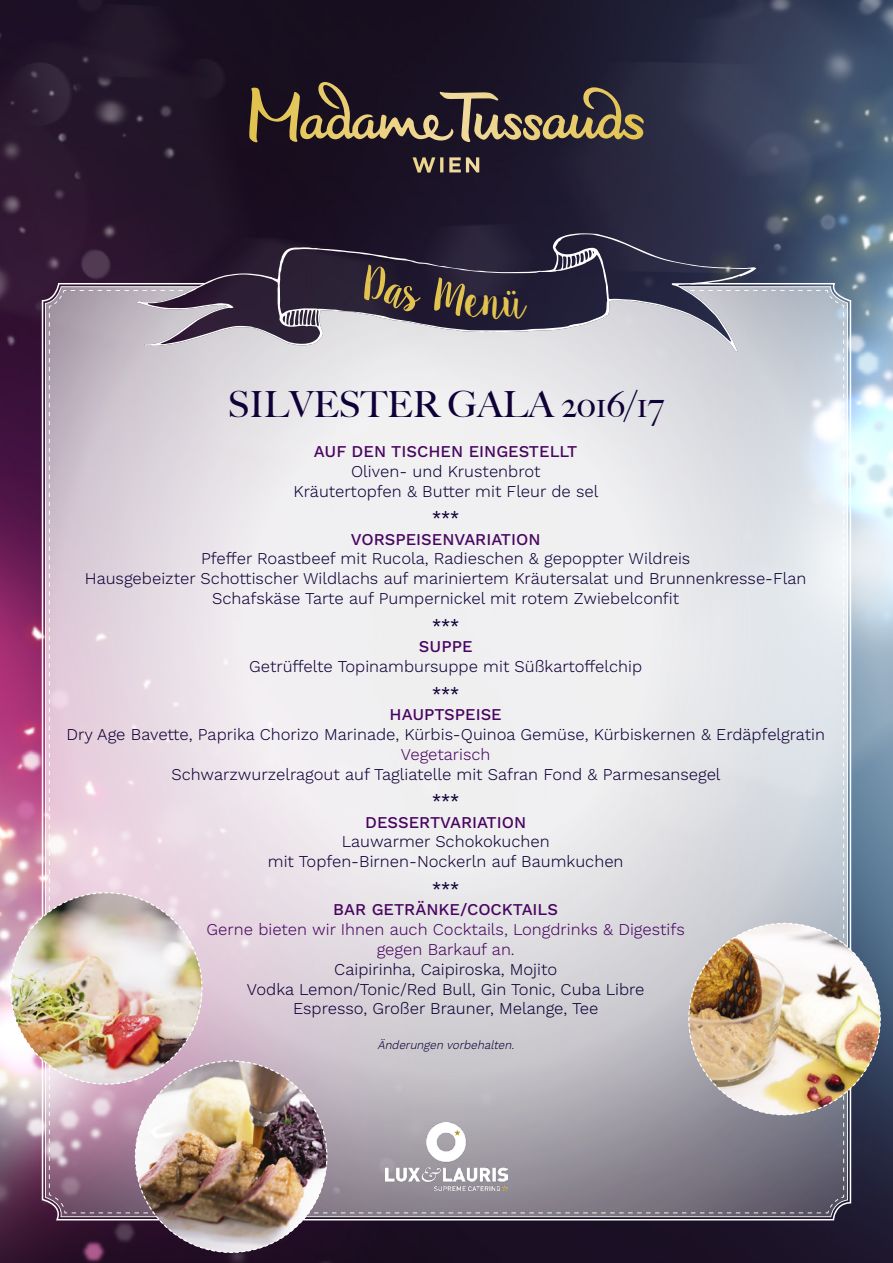
<style>
.page{position:relative;width:893px;height:1263px;background:#fff}
.page>*{position:absolute;margin:0;border:0;box-sizing:border-box;transform-origin:0 0}
.t1{font:45px "Sweet Pea";color:#e2c34f}
.t2{font:500 36px "Big Caslon";color:#0f0037}
.t3{font:300 16.5px/19.8px "Work Sans";color:#0f0037;text-align:center}
.t4{font:500 16.5px "Work Sans";color:#490561}
.t5{font:300 16.5px/19.8px "Work Sans";color:#490561;text-align:center}
.t6{font:500 16.5px "Work Sans";color:#0f0037;scale:.96 1}
.t7{font:italic 300 12px "Work Sans";color:#0f0037;scale:.96 1}
</style>
<div class="page">
<img style="left:0;top:0;width:893px;height:1263px">
<svg style="left:137px;top:233px;width:619px;height:32px"></svg>
<svg style="left:249px;top:82px;width:395px;height:61px"></svg>
<svg style="left:413px;top:157px;width:66px;height:16px"></svg>
<img style="left:9px;top:265px;width:872px;height:988px">
<h1 class="t1" style="left:482px;top:275px;width:25px">n</h1>
<h2 class="t2" style="left:228px;top:384px;width:438px">SILVESTER GALA 2o16/17</h2>
<p class="t4" style="left:314px;top:442px;width:265px">AUF DEN TISCHEN EINGESTELLT</p>
<p class="t3" style="left:294px;top:462px;width:306px">Oliven- und Krustenbrot<br>Kräutertopfen &amp; Butter mit Fleur de sel</p>
<p class="t6" style="left:432px;top:508px;width:30px">***</p>
<p class="t4" style="left:351px;top:529px;width:191px">VORSPEISENVARIATION</p>
<p class="t3" style="left:85px;top:550px;width:723px">Pfeffer Roastbeef mit Rucola, Radieschen &amp; gepoppter Wildreis<br>Hausgebeizter Schottischer Wildlachs auf mariniertem Kräutersalat und Brunnenkresse-Flan<br>Schafskäse Tarte auf Pumpernickel mit rotem Zwiebelconfit</p>
<p class="t6" style="left:432px;top:615px;width:30px">***</p>
<p class="t4" style="left:419px;top:637px;width:55px">SUPPE</p>
<p class="t3" style="left:249px;top:657px;width:395px">Getrüffelte Topinambursuppe mit Süßkartoffelchip</p>
<p class="t6" style="left:432px;top:683px;width:30px">***</p>
<p class="t4" style="left:390px;top:705px;width:114px">HAUPTSPEISE</p>
<p class="t3" style="left:67px;top:725px;width:760px">Dry Age Bavette, Paprika Chorizo Marinade, Kürbis-Quinoa Gemüse, Kürbiskernen &amp; Erdäpfelgratin</p>
<p class="t5" style="left:401px;top:745px;width:91px">Vegetarisch</p>
<p class="t3" style="left:171px;top:765px;width:551px">Schwarzwurzelragout auf Tagliatelle mit Safran Fond &amp; Parmesansegel</p>
<p class="t6" style="left:432px;top:791px;width:30px">***</p>
<p class="t4" style="left:365px;top:812px;width:163px">DESSERTVARIATION</p>
<p class="t3" style="left:268px;top:833px;width:357px">Lauwarmer Schokokuchen<br>mit Topfen-Birnen-Nockerln auf Baumkuchen</p>
<p class="t6" style="left:432px;top:878px;width:30px">***</p>
<p class="t4" style="left:333px;top:900px;width:226px">BAR GETRÄNKE/COCKTAILS</p>
<p class="t5" style="left:207px;top:920px;width:480px">Gerne bieten wir Ihnen auch Cocktails, Longdrinks &amp; Digestifs gegen Barkauf an.</p>
<p class="t3" style="left:247px;top:960px;width:399px">Caipirinha, Caipiroska, Mojito<br>Vodka Lemon/Tonic/Red Bull, Gin Tonic, Cuba Libre<br>Espresso, Großer Brauner, Melange, Tee</p>
<p class="t7" style="left:377px;top:1037px;width:147px">Änderungen vorbehalten.</p>
</div>
